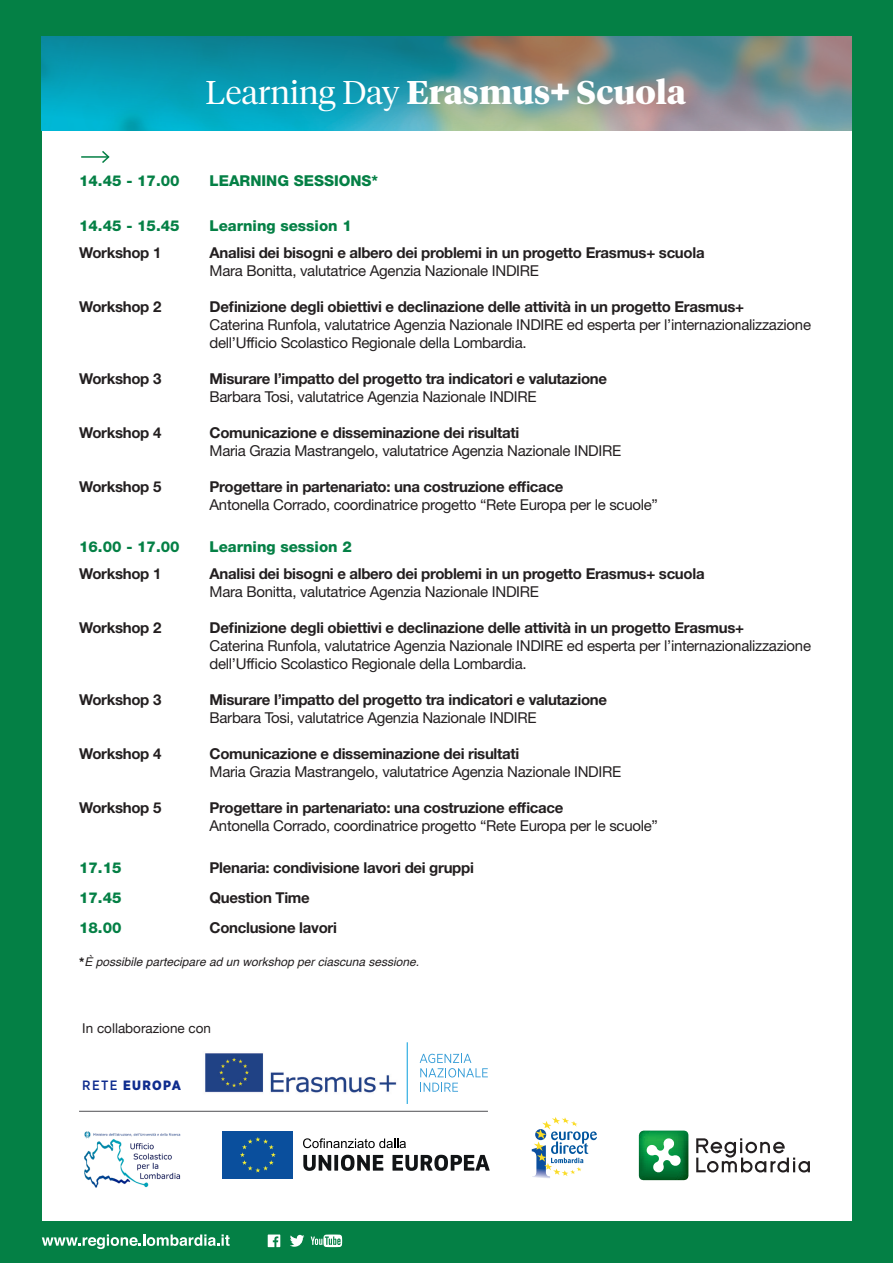
<style>
.page{position:relative;width:893px;height:1263px;background:#048045}
.page>*{position:absolute;margin:0;border:0;box-sizing:border-box;transform-origin:0 0}
.t1{font:700 32.85px "Tiempos Headline";color:#fff}
.t2{font:700 15px "Helvetica Neue LT Std";letter-spacing:-.02em;color:#231f20}
.t3{font:15px/18px "Helvetica Neue LT Std";letter-spacing:-.02em;color:#231f20}
.t4{font:800 15px "Helvetica Neue LT Std";color:#048045}
.t5{font:13.5px "Helvetica Neue";color:#231f20}
.t6{font:900 13.5px "Gotham Narrow";letter-spacing:.1em;color:#0e2c8e}
.t7{font:italic 12px "Helvetica";color:#231f20}
.s1{font-weight:300}
.s2{font-family:"Helvetica Neue LT Std";font-weight:800;font-style:normal}
.s3{font-weight:500}
</style>
<div class="page">
<div style="left:42px;top:42px;width:809px;height:1179px;background:#fff"></div>
<svg style="left:42px;top:1234px;width:188px;height:15px"></svg>
<svg style="left:268px;top:1234px;width:12px;height:13px"></svg>
<svg style="left:311px;top:1234px;width:31px;height:13px"></svg>
<svg style="left:290px;top:1235px;width:14px;height:12px"></svg>
<svg style="left:638px;top:1130px;width:172px;height:50px"></svg>
<img style="left:84px;top:1131px;width:97px;height:57px">
<div style="left:222px;top:1131px;width:71px;height:47px;background:#0a4f9d"></div>
<svg style="left:240px;top:1137px;width:36px;height:35px"></svg>
<svg style="left:303px;top:1155px;width:80px;height:16px"></svg>
<svg style="left:392px;top:1155px;width:98px;height:16px"></svg>
<svg style="left:303px;top:1138px;width:103px;height:10px"></svg>
<svg style="left:531px;top:1117px;width:66px;height:61px"></svg>
<hr style="left:79px;top:1111px;width:409px;height:1px;background:#636366">
<img style="left:205px;top:1053px;width:192px;height:40px">
<hr style="left:407px;top:1042px;width:1px;height:61px;background:#24aae1">
<svg style="left:420px;top:1054px;width:68px;height:23px"></svg>
<svg style="left:420px;top:1083px;width:38px;height:9px"></svg>
<hr style="left:81px;top:156px;width:28px;height:2px;background:#048045">
<svg style="left:100px;top:151px;width:10px;height:12px"></svg>
<img style="left:41px;top:36px;width:810px;height:95px">
<svg style="left:550px;top:82px;width:20px;height:19px"></svg>
<p class="t1" style="left:206px;top:70px;width:482px"><span class="s1">Learning Day</span> Erasmus+ Scuola</p>
<p class="t4" style="left:79px;top:171px;width:102px">14.45 - 17.00</p>
<p class="t4" style="left:210px;top:171px;width:170px">LEARNING SESSIONS*</p>
<p class="t4" style="left:79px;top:216px;width:102px">14.45 - 15.45</p>
<p class="t4" style="left:210px;top:216px;width:144px">Learning session 1</p>
<p class="t2" style="left:79px;top:243px;width:84px">Workshop 1</p>
<p class="t2" style="left:210px;top:243px;width:497px">Analisi dei bisogni e albero dei problemi in un progetto Erasmus+ scuola</p>
<p class="t3" style="left:210px;top:261px;width:331px">Mara Bonitta, valutatrice Agenzia Nazionale INDIRE</p>
<p class="t2" style="left:79px;top:297px;width:84px">Workshop 2</p>
<p class="t2" style="left:210px;top:297px;width:536px">Definizione degli obiettivi e declinazione delle attività in un progetto Erasmus+</p>
<p class="t3" style="left:210px;top:315px;width:603px">Caterina Runfola, valutatrice Agenzia Nazionale INDIRE ed esperta per l’internazionalizzazione dell’Ufficio Scolastico Regionale della Lombardia.</p>
<p class="t2" style="left:79px;top:369px;width:84px">Workshop 3</p>
<p class="t2" style="left:210px;top:369px;width:399px">Misurare l’impatto del progetto tra indicatori e valutazione</p>
<p class="t3" style="left:210px;top:387px;width:328px">Barbara Tosi, valutatrice Agenzia Nazionale INDIRE</p>
<p class="t2" style="left:79px;top:423px;width:84px">Workshop 4</p>
<p class="t2" style="left:210px;top:423px;width:311px">Comunicazione e disseminazione dei risultati</p>
<p class="t3" style="left:210px;top:441px;width:413px">Maria Grazia Mastrangelo, valutatrice Agenzia Nazionale INDIRE</p>
<p class="t2" style="left:79px;top:477px;width:84px">Workshop 5</p>
<p class="t2" style="left:210px;top:477px;width:355px">Progettare in partenariato: una costruzione efficace</p>
<p class="t3" style="left:210px;top:495px;width:450px">Antonella Corrado, coordinatrice progetto “Rete Europa per le scuole”</p>
<p class="t4" style="left:79px;top:537px;width:102px">16.00 - 17.00</p>
<p class="t4" style="left:210px;top:537px;width:144px">Learning session 2</p>
<p class="t2" style="left:79px;top:564px;width:84px">Workshop 1</p>
<p class="t2" style="left:210px;top:564px;width:496px">Analisi dei bisogni e albero dei problemi in un progetto Erasmus+ scuola</p>
<p class="t3" style="left:210px;top:582px;width:331px">Mara Bonitta, valutatrice Agenzia Nazionale INDIRE</p>
<p class="t2" style="left:79px;top:618px;width:84px">Workshop 2</p>
<p class="t2" style="left:210px;top:618px;width:536px">Definizione degli obiettivi e declinazione delle attività in un progetto Erasmus+</p>
<p class="t3" style="left:210px;top:636px;width:603px">Caterina Runfola, valutatrice Agenzia Nazionale INDIRE ed esperta per l’internazionalizzazione dell’Ufficio Scolastico Regionale della Lombardia.</p>
<p class="t2" style="left:79px;top:690px;width:84px">Workshop 3</p>
<p class="t2" style="left:210px;top:690px;width:399px">Misurare l’impatto del progetto tra indicatori e valutazione</p>
<p class="t3" style="left:210px;top:708px;width:328px">Barbara Tosi, valutatrice Agenzia Nazionale INDIRE</p>
<p class="t2" style="left:79px;top:744px;width:84px">Workshop 4</p>
<p class="t2" style="left:210px;top:744px;width:311px">Comunicazione e disseminazione dei risultati</p>
<p class="t3" style="left:210px;top:762px;width:413px">Maria Grazia Mastrangelo, valutatrice Agenzia Nazionale INDIRE</p>
<p class="t2" style="left:79px;top:798px;width:84px">Workshop 5</p>
<p class="t2" style="left:210px;top:798px;width:355px">Progettare in partenariato: una costruzione efficace</p>
<p class="t3" style="left:210px;top:816px;width:450px">Antonella Corrado, coordinatrice progetto “Rete Europa per le scuole”</p>
<p class="t4" style="left:79px;top:858px;width:44px">17.15</p>
<p class="t2" style="left:210px;top:858px;width:266px">Plenaria: condivisione lavori dei gruppi</p>
<p class="t4" style="left:79px;top:888px;width:44px">17.45</p>
<p class="t2" style="left:210px;top:888px;width:102px">Question Time</p>
<p class="t4" style="left:79px;top:918px;width:44px">18.00</p>
<p class="t2" style="left:210px;top:918px;width:129px">Conclusione lavori</p>
<p class="t7" style="left:79px;top:953px;width:342px"><span class="s2">*</span>È possibile partecipare ad un workshop per ciascuna sessione.</p>
<p class="t5" style="left:82px;top:1018px;width:130px">In collaborazione con</p>
<p class="t6" style="left:82px;top:1076px;width:100px"><span class="s3">RETE</span> EUROPA</p>
</div>
